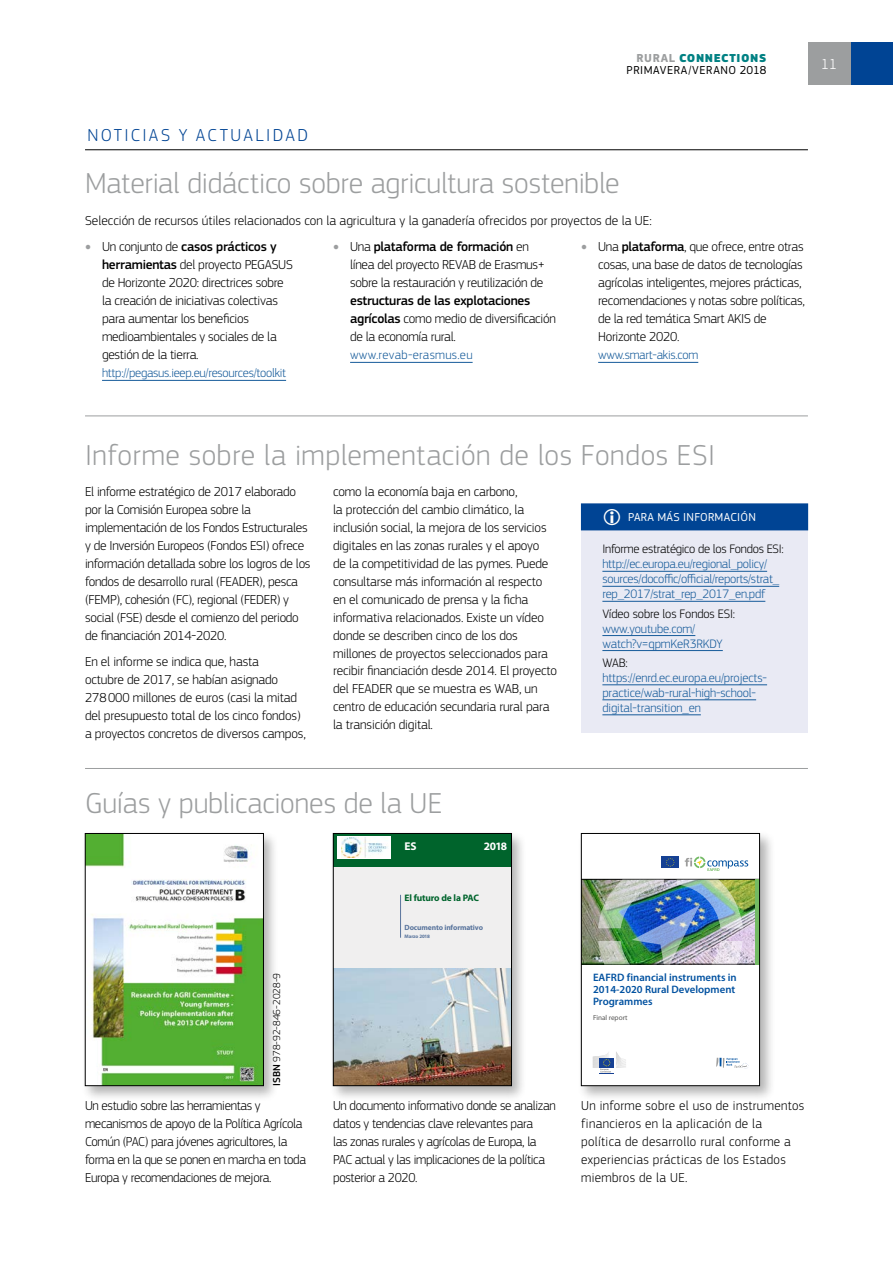
<style>
.page{position:relative;width:893px;height:1263px;background:#fff}
.page>*{position:absolute;margin:0;border:0;box-sizing:border-box;transform-origin:0 0}
.t1{font:300 30px "EC Square Sans Pro";letter-spacing:-.005em;color:#9c9e9f}
.t2{font:300 30px "EC Square Sans Pro";letter-spacing:.015em;color:#9c9e9f}
.t3{font:300 18px "EC Square Sans Pro";letter-spacing:.13em;color:#004494}
.t4{font:300 15px "EC Square Sans Pro";color:#fff}
.t5{font:300 13.5px/18px "EC Square Sans Pro";letter-spacing:-.02em;color:#000}
.t6{font:300 13.5px/18px "EC Square Sans Pro";letter-spacing:.025em;color:#000}
.t7{font:300 13.5px "EC Square Sans Pro";color:#000}
.t8{font:300 12.75px/15px "EC Square Sans Pro";letter-spacing:-.01em;color:#165b9a}
.t9{font:300 12.75px "EC Square Sans Pro";letter-spacing:-.02em;color:#000}
.t10{font:12px/12px "EC Square Sans Pro";letter-spacing:.045em;color:#000;text-align:right}
.t11{font:12px "EC Square Sans Pro";letter-spacing:.02em;color:#fff}
.t12{font:700 11.4px "Myriad Pro";letter-spacing:-.045em;color:#fff}
.t13{font:600 10.8px/12px "Myriad Pro";color:#0051a0}
.t14{font:300 10.5px "EC Square Sans Pro";color:#000}
.t15{font:700 9.45px "Myriad Pro";letter-spacing:-.02em;color:#00642c}
.t16{font:700 7.5px "Myriad Pro";letter-spacing:-.015em;color:#5a759d}
.t17{font:7.2px "Myriad Pro";color:#575756}
.t18{font:700 5.1px "Myriad Pro";letter-spacing:-.015em;color:#5a759d}
.s1{font-weight:700;color:#9c9e9f}
.s2{font-weight:900;color:#008183}
.s3{font-weight:900;color:#9c9e9f}
.s4{font-weight:500}
.s5{font-size:22.5px;color:#fffffd}
</style>
<div class="page">
<div style="left:850px;top:43px;width:43px;height:42px;background:#004494"></div>
<hr style="left:102px;top:380px;width:184px;height:1px;background:#165b9a">
<hr style="left:350px;top:362px;width:123px;height:1px;background:#165b9a">
<hr style="left:598px;top:362px;width:100px;height:1px;background:#165b9a">
<hr style="left:85px;top:149px;width:723px;height:1px;background:#000">
<div style="left:82px;top:830px;width:197px;height:271px;background:#000;opacity:.3"></div>
<img style="left:87px;top:835px;width:175px;height:249px">
<div style="left:85px;top:833px;width:179px;height:253px;border:1px solid #000"></div>
<div style="left:330px;top:830px;width:197px;height:271px;background:#000;opacity:.3"></div>
<div style="left:333px;top:833px;width:179px;height:41px;background:#00642c"></div>
<div style="left:333px;top:867px;width:179px;height:219px;background:#f0efef"></div>
<div style="left:338px;top:836px;width:53px;height:22px;background:linear-gradient(to bottom,#fff,#fff)"></div>
<img style="left:342px;top:837px;width:47px;height:20px">
<hr style="left:400px;top:895px;width:1px;height:43px;background:#5a759d">
<img style="left:335px;top:968px;width:175px;height:116px">
<div style="left:333px;top:833px;width:179px;height:253px;border:1px solid #000"></div>
<div style="left:578px;top:830px;width:197px;height:271px;background:#000;opacity:.3"></div>
<div style="left:581px;top:833px;width:178px;height:253px;background:#fff"></div>
<img style="left:583px;top:881px;width:172px;height:81px">
<svg style="left:593px;top:1052px;width:33px;height:22px"></svg>
<svg style="left:716px;top:1058px;width:33px;height:11px"></svg>
<div style="left:661px;top:856px;width:18px;height:12px;background:#164194"></div>
<svg style="left:666px;top:858px;width:9px;height:9px"></svg>
<svg style="left:685px;top:856px;width:63px;height:15px"></svg>
<div style="left:755px;top:879px;width:5px;height:85px;background:#73ba64"></div>
<img style="left:598px;top:879px;width:145px;height:85px">
<div style="left:581px;top:833px;width:179px;height:253px;border:1px solid #000"></div>
<hr style="left:85px;top:768px;width:723px;height:1px;background:#9c9e9f">
<hr style="left:85px;top:415px;width:723px;height:1px;background:#9c9e9f">
<div style="left:581px;top:504px;width:227px;height:229px;background:#e9eaf4"></div>
<div style="left:581px;top:503px;width:227px;height:27px;background:#004494"></div>
<hr style="left:602px;top:571px;width:165px;height:1px;background:#165b9a">
<hr style="left:602px;top:586px;width:177px;height:1px;background:#165b9a">
<hr style="left:602px;top:601px;width:163px;height:1px;background:#165b9a">
<hr style="left:602px;top:635px;width:93px;height:1px;background:#165b9a">
<hr style="left:602px;top:650px;width:121px;height:1px;background:#165b9a">
<hr style="left:602px;top:684px;width:165px;height:1px;background:#165b9a">
<hr style="left:602px;top:699px;width:154px;height:1px;background:#165b9a">
<hr style="left:602px;top:714px;width:99px;height:1px;background:#165b9a">
<div style="left:808px;top:43px;width:42px;height:42px;background:#9c9e9f"></div>
<p class="t10" style="left:626px;top:52px;width:141px"><span class="s1">RURAL</span> <span class="s2">CONNECTIONS<br></span>PRIMAVERA/VERANO 2018</p>
<p class="t4" style="left:821px;top:56px;width:18px">11</p>
<h2 class="t3" style="left:87px;top:125px;width:222px">NOTICIAS Y ACTUALIDAD</h2>
<h1 class="t1" style="left:85px;top:165px;width:536px">Material didáctico sobre agricultura sostenible</h1>
<p class="t7" style="left:85px;top:213px;width:568px">Selección de recursos útiles relacionados con la agricultura y la ganadería ofrecidos por proyectos de la UE:</p>
<p class="t5" style="left:102px;top:238px;width:192px;text-indent:-17px"><span class="s3">•</span> Un conjunto de <span class="s4">casos prácticos y herramientas</span> del proyecto PEGASUS de Horizonte 2020: directrices sobre la creación de iniciativas colectivas para aumentar los beneficios medioambientales y sociales de la gestión de la tierra.</p>
<p class="t8" style="left:102px;top:366px;width:186px">http://pegasus.ieep.eu/resources/toolkit</p>
<p class="t5" style="left:350px;top:238px;width:196px;text-indent:-17px"><span class="s3">•</span> Una <span class="s4">plataforma de formación</span> en línea del proyecto REVAB de Erasmus+ sobre la restauración y reutilización de</p>
<p class="t5" style="left:350px;top:292px;width:207px"><span class="s4">estructuras de las explotaciones agrícolas</span> como medio de diversificación de la economía rural.</p>
<p class="t8" style="left:350px;top:348px;width:124px">www.revab-erasmus.eu</p>
<p class="t5" style="left:598px;top:238px;width:208px;text-indent:-17px"><span class="s3">•</span> Una <span class="s4">plataforma</span>, que ofrece, entre otras cosas, una base de datos de tecnologías agrícolas inteligentes, mejores prácticas, recomendaciones y notas sobre políticas, de la red temática Smart AKIS de Horizonte 2020.</p>
<p class="t8" style="left:598px;top:348px;width:102px">www.smart-akis.com</p>
<h1 class="t2" style="left:85px;top:437px;width:631px">Informe sobre la implementación de los Fondos ESI</h1>
<p class="t5" style="left:85px;top:482px;width:227px">El informe estratégico de 2017 elaborado por la Comisión Europea sobre la implementación de los Fondos Estructurales y de Inversión Europeos (Fondos ESI) ofrece información detallada sobre los logros de los fondos de desarrollo rural (FEADER), pesca (FEMP), cohesión (FC), regional (FEDER) y social (FSE) desde el comienzo del periodo de financiación 2014-2020.</p>
<p class="t5" style="left:85px;top:652px;width:222px">En el informe se indica que, hasta<br>octubre de 2017, se habían asignado 278000 millones de euros (casi la mitad del presupuesto total de los cinco fondos) a proyectos concretos de diversos campos,</p>
<p class="t5" style="left:333px;top:482px;width:225px">como la economía baja en carbono,<br>la protección del cambio climático, la inclusión social, la mejora de los servicios digitales en las zonas rurales y el apoyo<br>de la competitividad de las pymes. Puede consultarse más información al respecto en el comunicado de prensa y la ficha informativa relacionados. Existe un vídeo donde se describen cinco de los dos millones de proyectos seleccionados para recibir financiación desde 2014. El proyecto del FEADER que se muestra es WAB, un centro de educación secundaria rural para la transición digital.</p>
<p class="t11" style="left:602px;top:510px;width:155px"><span class="s5">΂</span> PARA MÁS INFORMACIÓN</p>
<p class="t9" style="left:602px;top:542px;width:183px">Informe estratégico de los Fondos ESI:</p>
<p class="t8" style="left:602px;top:556px;width:178px">http://ec.europa.eu/regional_policy/ sources/docoffic/official/reports/strat_ rep_2017/strat_rep_2017_en.pdf</p>
<p class="t9" style="left:602px;top:606px;width:134px">Vídeo sobre los Fondos ESI:</p>
<p class="t8" style="left:602px;top:621px;width:122px">www.youtube.com/ watch?v=qpmKeR3RKDY</p>
<p class="t9" style="left:602px;top:655px;width:27px">WAB:</p>
<p class="t8" style="left:602px;top:670px;width:166px">https://enrd.ec.europa.eu/projects&shy;practice/wab-rural-high-school&shy;digital-transition_en</p>
<h1 class="t1" style="left:85px;top:785px;width:359px">Guías y publicaciones de la UE</h1>
<p class="t12" style="left:405px;top:838px;width:13px">ES</p>
<p class="t12" style="left:484px;top:838px;width:25px">2018</p>
<p class="t14" style="left:270px;top:1086px;width:114px;rotate:-90deg"><span class="s4">ISBN</span> 978-92-846-2028-9</p>
<p class="t15" style="left:405px;top:892px;width:76px">El futuro de la PAC</p>
<p class="t16" style="left:405px;top:923px;width:80px">Documento informativo</p>
<p class="t18" style="left:405px;top:932px;width:27px">Marzo 2018</p>
<p class="t13" style="left:593px;top:971px;width:145px">EAFRD financial instruments in<br>2014-2020 Rural Development<br>Programmes</p>
<p class="t17" style="left:593px;top:1013px;width:36px">Final report</p>
<p class="t5" style="left:85px;top:1096px;width:223px">Un estudio sobre las herramientas y mecanismos de apoyo de la Política Agrícola Común (PAC) para jóvenes agricultores, la forma en la que se ponen en marcha en toda Europa y recomendaciones de mejora.</p>
<p class="t5" style="left:333px;top:1096px;width:224px">Un documento informativo donde se analizan datos y tendencias clave relevantes para<br>las zonas rurales y agrícolas de Europa, la PAC actual y las implicaciones de la política posterior a 2020.</p>
<p class="t6" style="left:581px;top:1096px;width:225px">Un informe sobre el uso de instrumentos financieros en la aplicación de la política de desarrollo rural conforme a experiencias prácticas de los Estados miembros de la UE.</p>
</div>
